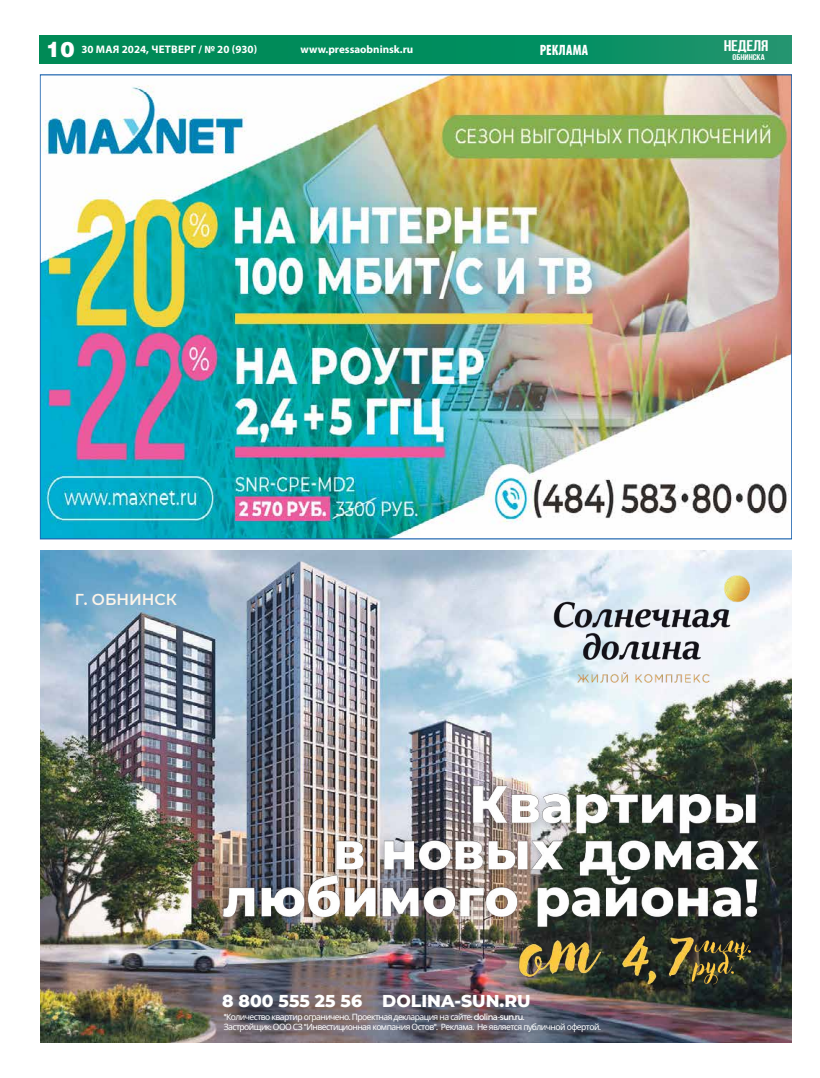
<style>
.page{position:relative;width:820px;height:1078px;background:#fff}
.page>*{position:absolute;margin:0;border:0;box-sizing:border-box;transform-origin:0 0}
.t1{font:21.2px "Helios Black C";color:#fff}
.t2{font:800 17.5px "Montserrat";color:#fff}
.t3{font:600 15.8px "Montserrat";color:#fcf4e9}
.t4{font:700 15.4px "Bebas Neue";letter-spacing:-.015em;color:#fff;scale:1.19 1}
.t5{font:900 condensed 15px "Myriad Pro";letter-spacing:.015em;color:#fff;scale:.9 1}
.t6{font:700 11px "Myriad Pro";color:#fff}
.t7{font:8.7px/10.1px "Noto Sans";letter-spacing:-.065em;color:#fff}
.t8{font:700 8.3px "Bebas Neue";letter-spacing:-.005em;color:#fff;scale:1.19 1}
.s1{font-family:"Montserrat"}
</style>
<div class="page">
<div style="left:40px;top:36px;width:751px;height:28px;background:linear-gradient(to right,#008853,#15936b)"></div>
<img style="left:40px;top:550px;width:751px;height:492px">
<img style="left:533px;top:571px;width:217px;height:136px">
<img style="left:210px;top:770px;width:561px;height:171px">
<img style="left:711px;top:929px;width:47px;height:63px">
<img style="left:500px;top:913px;width:211px;height:93px">
<img style="left:42px;top:77px;width:747px;height:460px">
<p class="t6" style="left:81px;top:42px;width:78px">30 мая 2024, четве</p>
<p class="t6" style="left:184px;top:42px;width:75px">рг / № 20 (930)</p>
<p class="t6" style="left:300px;top:42px;width:114px">www.pressaobninsk.ru</p>
<h3 class="t4" style="left:723px;top:37px;width:39px">НЕДЕЛЯ</h3>
<h1 class="t1" style="left:46px;top:36px;width:30px">10</h1>
<h3 class="t5" style="left:539px;top:40px;width:55px">РЕКЛАМА</h3>
<p class="t8" style="left:732px;top:52px;width:29px">ОБНИНСКА</p>
<h3 class="t3" style="left:75px;top:588px;width:103px">Г. ОБНИНСК</h3>
<h2 class="t2" style="left:222px;top:987px;width:310px">8 800 555 25 56 DOLINA-SUN.RU</h2>
<p class="t7" style="left:224px;top:1011px;width:378px"><span class="s1">*</span>Количество квартир ограничено<span class="s1">.</span> Проектная декларация на сайте<span class="s1">: dolina-sun.ru.<br></span>Застройщик<span class="s1">:</span> ООО СЗ <span class="s1">"</span>Инвестиционная компания Остов<span class="s1">".</span> Реклама<span class="s1">.</span> Не является публичной офертой<span class="s1">.</span></p>
</div>
